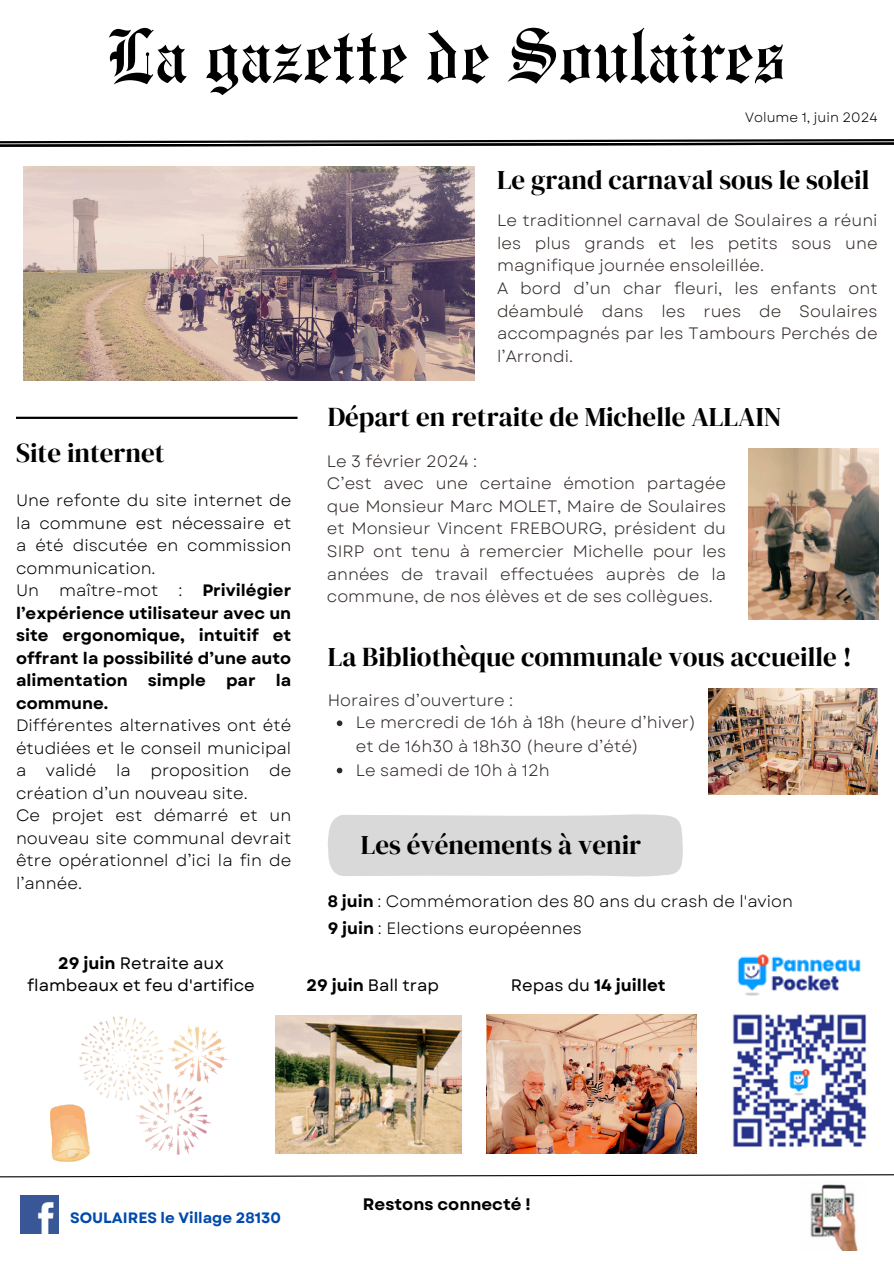
<style>
.page{position:relative;width:894px;height:1264px;background:#fff}
.page>*{position:absolute;margin:0;border:0;box-sizing:border-box;transform-origin:0 0}
.t1{font:76.65px "Engravers Old English BT";color:#000}
.t2{font:27px "DM Serif Display";color:#000}
.t3{font:16.65px/22.5px "Garet";color:#000;text-align:center}
.t4{font:700 16.65px "Garet";color:#000}
.t5{font:16.5px/22.5px "Garet";color:#322a28}
.t6{font:16.5px/22.5px "Garet";color:#000}
.t7{font:700 15px "Garet";color:#004aad}
.t8{font:13.5px "Garet";color:#000}
.s1{font-weight:700}
.s2{font-weight:400}
</style>
<div class="page">
<svg style="left:0;top:139px;width:893px;height:8px"></svg>
<svg style="left:0;top:1174px;width:893px;height:3px"></svg>
<hr style="left:16px;top:417px;width:281px;height:2px;background:#000">
<img style="left:79px;top:1016px;width:149px;height:138px">
<img style="left:51px;top:1104px;width:38px;height:57px">
<img style="left:275px;top:1015px;width:186px;height:138px">
<img style="left:748px;top:448px;width:129px;height:171px">
<img style="left:486px;top:1014px;width:210px;height:139px">
<img style="left:732px;top:1014px;width:135px;height:133px">
<img style="left:20px;top:1195px;width:39px;height:38px">
<img style="left:810px;top:1184px;width:48px;height:66px">
<img style="left:737px;top:954px;width:124px;height:42px">
<div style="left:328px;top:814px;width:355px;height:63px;background:#d9d9d9"></div>
<img style="left:23px;top:166px;width:451px;height:214px">
<img style="left:708px;top:688px;width:169px;height:106px">
<svg style="left:337px;top:720px;width:5px;height:6px"></svg>
<svg style="left:337px;top:767px;width:5px;height:6px"></svg>
<p class="t1" style="left:107px;top:11px;width:681px">La gazette de Soulaires</p>
<h4 class="t8" style="left:745px;top:107px;width:134px">Volume 1, juin 2024</h4>
<p class="t2" style="left:497px;top:161px;width:374px">Le grand carnaval sous le soleil</p>
<p class="t5" style="left:497px;top:209px;width:382px">Le traditionnel carnaval de Soulaires a réuni les plus grands et les petits sous une magnifique journée ensoleillée.<br>A bord d’un char fleuri, les enfants ont déambulé dans les rues de Soulaires accompagnés par les Tambours Perchés de l’Arrondi.</p>
<p class="t2" style="left:16px;top:434px;width:150px">Site internet</p>
<p class="t6" style="left:16px;top:489px;width:277px">Une refonte du site internet de la commune est nécessaire et a été discutée en commission communication.<br>Un maître-mot : <span class="s1">Privilégier l’expérience utilisateur avec un site ergonomique, intuitif et offrant la possibilité d’une auto alimentation simple par la commune.<br></span>Différentes alternatives ont été étudiées et le conseil municipal a validé la proposition de création d’un nouveau site.<br>Ce projet est démarré et un nouveau site communal devrait être opérationnel d’ici la fin de l’année.</p>
<h4 class="t3" style="left:27px;top:951px;width:229px"><span class="s1">29 juin</span> Retraite aux flambeaux et feu d'artifice</h4>
<p class="t2" style="left:328px;top:398px;width:455px">Départ en retraite de Michelle ALLAIN</p>
<p class="t5" style="left:327px;top:450px;width:400px">Le 3 février 2024 :<br>C’est avec une certaine émotion partagée que Monsieur Marc MOLET, Maire de Soulaires et Monsieur Vincent FREBOURG, président du SIRP ont tenu à remercier Michelle pour les années de travail effectuées auprès de la commune, de nos élèves et de ses collègues.</p>
<p class="t2" style="left:328px;top:638px;width:525px">La Bibliothèque communale vous accueille !</p>
<p class="t5" style="left:328px;top:689px;width:187px">Horaires d’ouverture :</p>
<h3 class="t5" style="left:356px;top:710px;width:341px;line-height:23.7px">Le mercredi de 16h à 18h (heure d’hiver) et de 16h30 à 18h30 (heure d’été)</h3>
<h3 class="t5" style="left:356px;top:758px;width:195px">Le samedi de 10h à 12h</h3>
<p class="t2" style="left:361px;top:826px;width:282px">Les événements à venir</p>
<h4 class="t6" style="left:328px;top:887px;width:466px;line-height:27px"><span class="s1">8 juin</span> : Commémoration des 80 ans du crash de l'avion<br><span class="s1">9 juin</span> : Elections européennes</h4>
<h4 class="t3" style="left:306px;top:974px;width:134px"><span class="s1">29 juin</span> Ball trap</h4>
<p class="t4" style="left:510px;top:973px;width:156px"><span class="s2">Repas du</span> 14 juillet</p>
<h4 class="t7" style="left:70px;top:1206px;width:212px">SOULAIRES le Village 28130</h4>
<h2 class="t4" style="left:363px;top:1191px;width:169px">Restons connecté !</h2>
</div>
